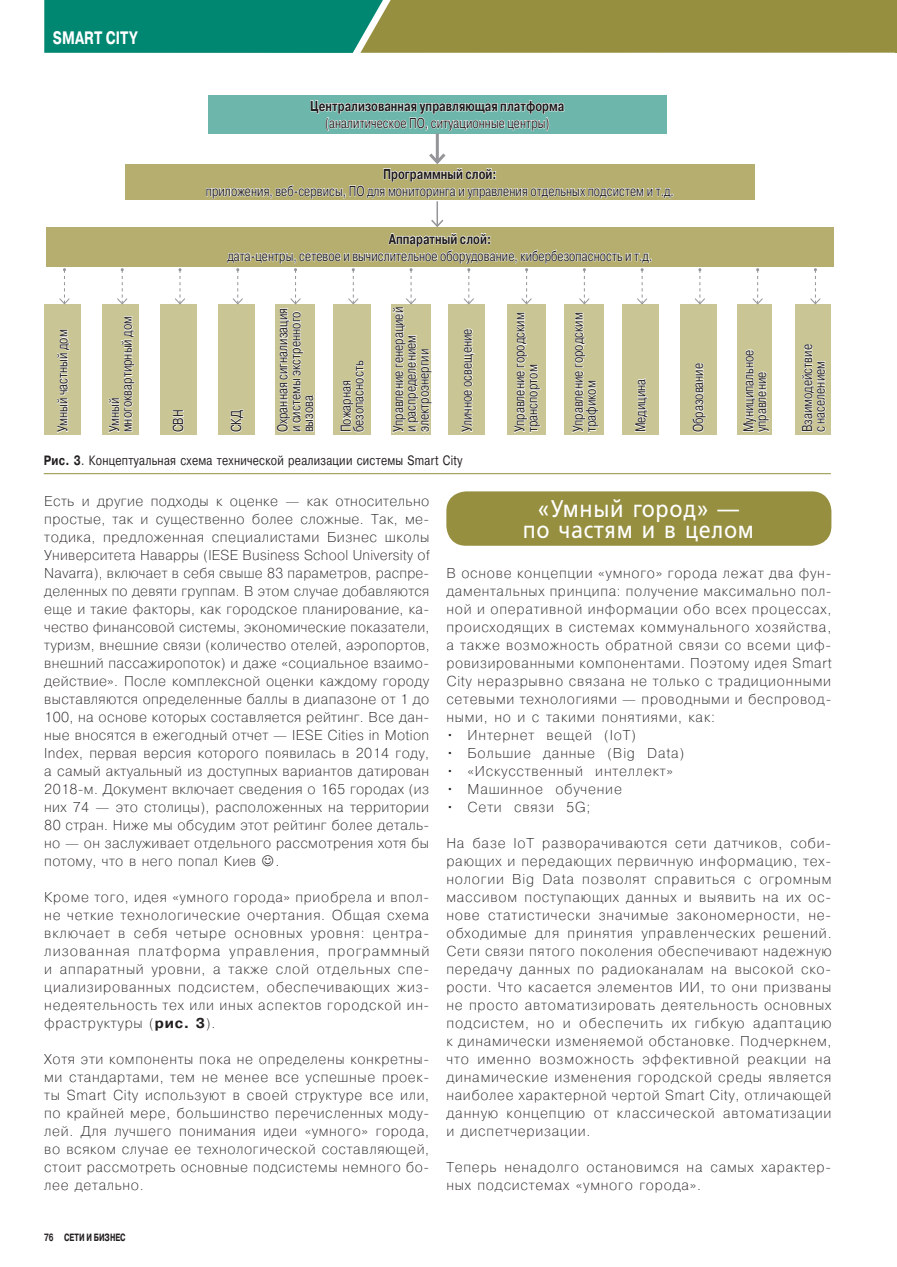
<style>
.page{position:relative;width:897px;height:1267px;background:#fff}
.page>*{position:absolute;margin:0;border:0;box-sizing:border-box;transform-origin:0 0}
.t1{font:24px/21px "Free Set";letter-spacing:.035em;color:#fff;text-align:center;scale:.9 1}
.t2{font:700 18px "Pragmatica";letter-spacing:.01em;color:#fff;scale:.75 1}
.t3{font:14.4px/12.8px "Pragmatica";color:#231f20;scale:.75 1}
.t4{font:700 14.4px "Pragmatica";color:#231f20;scale:.75 1}
.t5{font:200 14.25px/18px "Pragmatica";letter-spacing:.055em;color:#231f20;text-align:justify}
.t6{font:13.5px "Pragmatica";letter-spacing:.025em;color:#231f20;scale:.8 1}
.t7{font:700 10.5px "Pragmatica";color:#231f20;scale:.7 1}
.s1{font-weight:700}
</style>
<div class="page">
<div style="left:446px;top:491px;width:385px;height:54px;background:#968f3f;border-radius:20px"></div>
<hr style="left:44px;top:473px;width:786px;height:1px;background:#968f3f">
<div style="left:208px;top:95px;width:458px;height:38px;background:#6db6ab"></div>
<svg style="left:310px;top:100px;width:254px;height:31px"></svg>
<div style="left:125px;top:164px;width:629px;height:36px;background:#b5ae6f"></div>
<div style="left:46px;top:227px;width:787px;height:40px;background:#b5ae6f"></div>
<div style="left:44px;top:304px;width:37px;height:130px;background:#cac594"></div>
<svg style="left:57px;top:329px;width:13px;height:104px"></svg>
<div style="left:102px;top:304px;width:37px;height:130px;background:#cac594"></div>
<svg style="left:108px;top:316px;width:27px;height:117px"></svg>
<div style="left:622px;top:304px;width:36px;height:130px;background:#cac594"></div>
<div style="left:160px;top:304px;width:36px;height:130px;background:#cac594"></div>
<svg style="left:172px;top:410px;width:12px;height:22px"></svg>
<div style="left:679px;top:304px;width:37px;height:130px;background:#cac594"></div>
<svg style="left:692px;top:362px;width:14px;height:70px"></svg>
<div style="left:218px;top:304px;width:36px;height:130px;background:#cac594"></div>
<div style="left:737px;top:304px;width:34px;height:130px;background:#cac594"></div>
<svg style="left:742px;top:349px;width:27px;height:84px"></svg>
<div style="left:795px;top:304px;width:36px;height:130px;background:#cac594"></div>
<svg style="left:801px;top:344px;width:25px;height:88px"></svg>
<svg style="left:59px;top:268px;width:11px;height:37px"></svg>
<svg style="left:117px;top:268px;width:11px;height:37px"></svg>
<svg style="left:175px;top:268px;width:10px;height:36px"></svg>
<svg style="left:752px;top:268px;width:11px;height:37px"></svg>
<hr style="left:436px;top:201px;width:2px;height:25px;background:#939598">
<svg style="left:227px;top:218px;width:424px;height:215px"></svg>
<hr style="left:436px;top:133px;width:3px;height:29px;background:#939598">
<svg style="left:206px;top:150px;width:466px;height:49px"></svg>
<svg style="left:695px;top:268px;width:10px;height:36px"></svg>
<svg style="left:810px;top:268px;width:11px;height:37px"></svg>
<svg style="left:44px;top:0;width:853px;height:53px;background:#5e8d54"></svg>
<p class="t2" style="left:53px;top:26px;width:115px">SMART CITY</p>
<p class="t3" style="left:57px;top:432px;width:139px;rotate:-90deg">Умный частный дом</p>
<p class="t4" style="left:310px;top:97px;width:340px">ЦЕНТРАЛИЗОВАННАЯ УПРАВЛЯЮЩАЯ ПЛАТФОРМА</p>
<p class="t3" style="left:325px;top:117px;width:300px">(аналитическое ПО, ситуационные центры)</p>
<p class="t4" style="left:383px;top:164px;width:153px">ПРОГРАММНЫЙ СЛОЙ:</p>
<p class="t3" style="left:206px;top:185px;width:625px">приложения, веб-сервисы, ПО для мониторинга и управления отдельных подсистем и т.д.</p>
<p class="t4" style="left:388px;top:229px;width:138px">АППАРАТНЫЙ СЛОЙ:</p>
<p class="t3" style="left:227px;top:250px;width:568px">дата-центры, сетевое и вычислительное оборудование, кибербезопасность и т.д.</p>
<p class="t3" style="left:108px;top:432px;width:157px;rotate:-90deg">Умный многоквартирный дом</p>
<p class="t3" style="left:276px;top:432px;width:167px;rotate:-90deg">Охранная сигнализация и системы экстренного</p>
<p class="t3" style="left:302px;top:432px;width:51px;rotate:-90deg">вызова</p>
<p class="t3" style="left:172px;top:432px;width:32px;rotate:-90deg">СВН</p>
<p class="t3" style="left:230px;top:432px;width:31px;rotate:-90deg">СКД</p>
<p class="t3" style="left:340px;top:432px;width:97px;rotate:-90deg">Пожарная безопасность</p>
<p class="t3" style="left:392px;top:432px;width:169px;rotate:-90deg">Управление генерацией и распределением</p>
<p class="t3" style="left:417px;top:432px;width:113px;rotate:-90deg">электроэнергии</p>
<p class="t3" style="left:461px;top:432px;width:140px;rotate:-90deg">Уличное освещение</p>
<p class="t3" style="left:513px;top:432px;width:162px;rotate:-90deg">Управление городским транспортом</p>
<p class="t3" style="left:571px;top:432px;width:162px;rotate:-90deg">Управление городским трафиком</p>
<p class="t3" style="left:634px;top:432px;width:73px;rotate:-90deg">Медицина</p>
<p class="t6" style="left:44px;top:452px;width:525px"><span class="s1">РИС. 3</span>. Концептуальная схема технической реализации системы Smart City</p>
<p class="t3" style="left:692px;top:432px;width:94px;rotate:-90deg">Образование</p>
<p class="t3" style="left:742px;top:432px;width:112px;rotate:-90deg">Муниципальное управление</p>
<p class="t3" style="left:800px;top:432px;width:119px;rotate:-90deg">Взаимодействие с населением</p>
<p class="t5" style="left:44px;top:491px;width:387px">Есть и другие подходы к оценке — как относительно простые, так и существенно более сложные. Так, ме&shy;тодика, предложенная специалистами Бизнес школы Университета Наварры (IESE Business School University of Navarra), включает в себя свыше 83 параметров, распре&shy;деленных по девяти группам. В этом случае добавляются еще и такие факторы, как городское планирование, ка&shy;чество финансовой системы, экономические показатели, туризм, внешние связи (количество отелей, аэропортов, внешний пассажиропоток) и даже «социальное взаимо&shy;действие». После комплексной оценки каждому городу выставляются определенные баллы в диапазоне от 1 до 100, на основе которых составляется рейтинг. Все дан&shy;ные вносятся в ежегодный отчет — IESE Cities in Motion Index, первая версия которого появилась в 2014 году, а самый актуальный из доступных вариантов датирован 2018‑м. Документ включает сведения о 165 городах (из них 74 — это столицы), расположенных на территории 80 стран. Ниже мы обсудим этот рейтинг более деталь&shy;но — он заслуживает отдельного рассмотрения хотя бы потому, что в него попал Киев</p>
<p class="t5" style="left:275px;top:851px;width:5px">.</p>
<p class="t5" style="left:44px;top:887px;width:387px">Кроме того, идея «умного города» приобрела и впол&shy;не четкие технологические очертания. Общая схема включает в себя четыре основных уровня: центра&shy;лизованная платформа управления, программный и аппаратный уровни, а также слой отдельных спе&shy;циализированных подсистем, обеспечивающих жиз&shy;недеятельность тех или иных аспектов городской ин&shy;фраструктуры (<span class="s1">РИС. 3</span>).</p>
<p class="t5" style="left:44px;top:1049px;width:386px">Хотя эти компоненты пока не определены конкретны&shy;ми стандартами, тем не менее все успешные проек&shy;ты Smart City используют в своей структуре все или, по крайней мере, большинство перечисленных моду&shy;лей. Для лучшего понимания идеи «умного» города, во всяком случае ее технологической составляющей, стоит рассмотреть основные подсистемы немного бо&shy;лее детально.</p>
<p class="t7" style="left:44px;top:1230px;width:118px">76 СЕТИ И БИЗНЕС</p>
<h1 class="t1" style="left:523px;top:498px;width:258px">«Умный город» — по частям и в целом</h1>
<p class="t5" style="left:446px;top:563px;width:386px">В основе концепции «умного» города лежат два фун&shy;даментальных принципа: получение максимально пол&shy;ной и оперативной информации обо всех процессах, происходящих в системах коммунального хозяйства, а также возможность обратной связи со всеми циф&shy;ровизированными компонентами. Поэтому идея Smart City неразрывно связана не только с традиционными сетевыми технологиями — проводными и беспровод&shy;ными, но и с такими понятиями, как:</p>
<p class="t5" style="left:446px;top:725px;width:191px">• Интернет вещей (IoT)</p>
<p class="t5" style="left:446px;top:743px;width:239px">• Большие данные (Big Data)</p>
<p class="t5" style="left:446px;top:761px;width:228px">• «Искусственный интеллект»</p>
<p class="t5" style="left:446px;top:779px;width:177px">• Машинное обучение</p>
<p class="t5" style="left:446px;top:797px;width:145px">• Сети связи 5G;</p>
<p class="t5" style="left:446px;top:833px;width:387px">На базе IoT разворачиваются сети датчиков, соби&shy;рающих и передающих первичную информацию, тех&shy;нологии Big Data позволят справиться с огромным массивом поступающих данных и выявить на их ос&shy;нове статистически значимые закономерности, не&shy;обходимые для принятия управленческих решений.<br>Сети связи пятого поколения обеспечивают надежную передачу данных по радиоканалам на высокой ско&shy;рости. Что касается элементов ИИ, то они призваны не просто автоматизировать деятельность основных подсистем, но и обеспечить их гибкую адаптацию к динамически изменяемой обстановке. Подчеркнем, что именно возможность эффективной реакции на динамические изменения городской среды является наиболее характерной чертой Smart City, отличающей данную концепцию от классической автоматизации и диспетчеризации.</p>
<p class="t5" style="left:446px;top:1157px;width:386px">Теперь ненадолго остановимся на самых характер&shy;ных подсистемах «умного города».</p>
</div>
